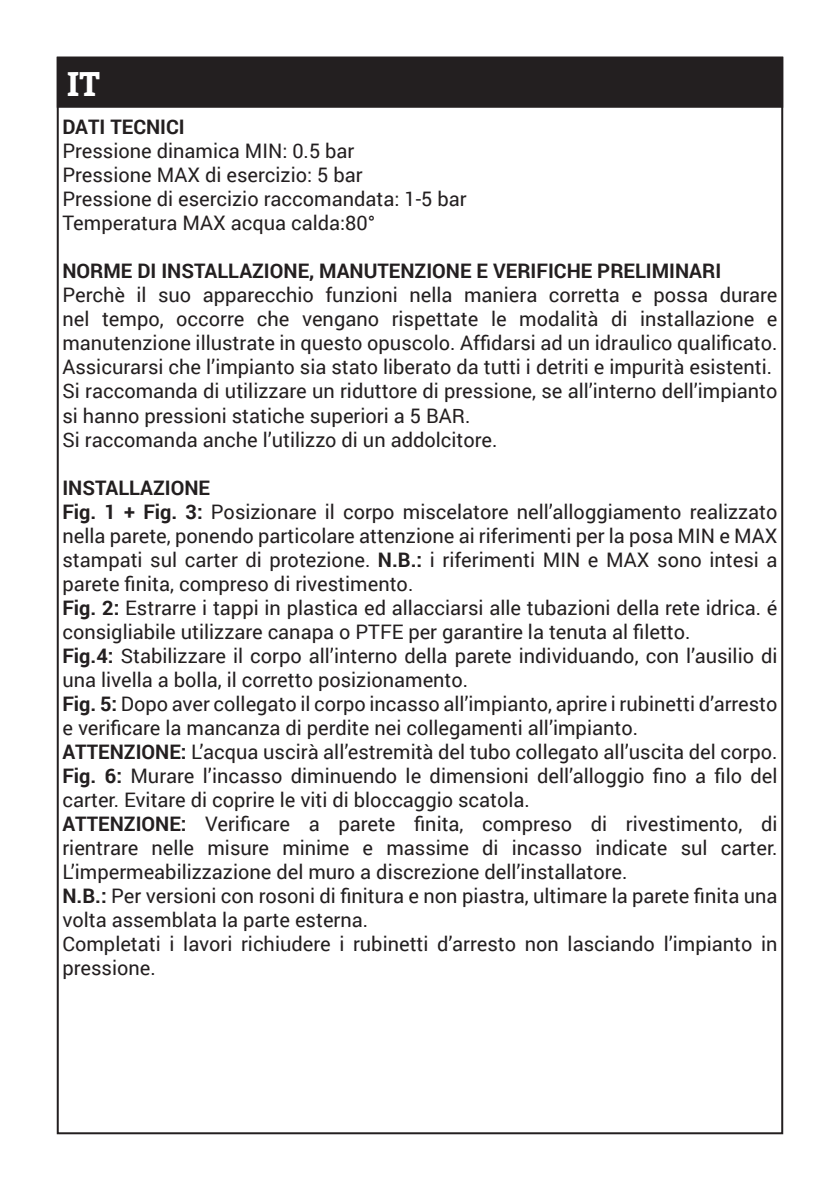
<style>
.page{position:relative;width:840px;height:1191px;background:#fff}
.page>*{position:absolute;margin:0;border:0;box-sizing:border-box;transform-origin:0 0}
.t1{font:700 34px "Bitter";color:#fff}
.t2{font:20px/24px "Roboto";color:#231f20}
.t3{font:700 20px "Roboto";color:#231f20}
.s1{font-weight:700}
</style>
<div class="page">
<div style="left:58px;top:58px;width:723px;height:49px;background:#231f20"></div>
<div style="left:57px;top:57px;width:725px;height:51px;border:2px solid #231f20"></div>
<p class="t1" style="left:67px;top:63px;width:35px">IT</p>
<p class="t3" style="left:62px;top:113px;width:124px">DATI TECNICI</p>
<p class="t2" style="left:62px;top:138px;width:293px">Pressione dinamica MIN: 0.5 bar</p>
<p class="t2" style="left:62px;top:162px;width:301px">Pressione MAX di esercizio: 5 bar</p>
<p class="t2" style="left:62px;top:186px;width:405px">Pressione di esercizio raccomandata: 1-5 bar</p>
<p class="t2" style="left:62px;top:210px;width:314px">Temperatura MAX acqua calda:80°</p>
<p class="t3" style="left:62px;top:257px;width:660px">NORME DI INSTALLAZIONE, MANUTENZIONE E VERIFICHE PRELIMINARI</p>
<p class="t2" style="left:62px;top:282px;width:716px;text-align:justify">Perchè il suo apparecchio funzioni nella maniera corretta e possa durare nel tempo, occorre che vengano rispettate le modalità di installazione e manutenzione illustrate in questo opuscolo. Affidarsi ad un idraulico qualificato.<br>Assicurarsi che l’impianto sia stato liberato da tutti i detriti e impurità esistenti.</p>
<p class="t2" style="left:62px;top:378px;width:716px">Si raccomanda di utilizzare un riduttore di pressione, se all’interno dell’impianto si hanno pressioni statiche superiori a 5 BAR.</p>
<p class="t2" style="left:62px;top:426px;width:436px">Si raccomanda anche l’utilizzo di un addolcitore.</p>
<p class="t3" style="left:62px;top:473px;width:149px">INSTALLAZIONE</p>
<p class="t2" style="left:62px;top:498px;width:716px;text-align:justify"><span class="s1">Fig. 1 + Fig. 3:</span> Posizionare il corpo miscelatore nell’alloggiamento realizzato nella parete, ponendo particolare attenzione ai riferimenti per la posa MIN e MAX stampati sul carter di protezione. <span class="s1">N.B.:</span> i riferimenti MIN e MAX sono intesi a parete finita, compreso di rivestimento.</p>
<p class="t2" style="left:62px;top:594px;width:716px"><span class="s1">Fig. 2:</span> Estrarre i tappi in plastica ed allacciarsi alle tubazioni della rete idrica. é consigliabile utilizzare canapa o PTFE per garantire la tenuta al filetto.</p>
<p class="t2" style="left:62px;top:642px;width:716px"><span class="s1">Fig.4:</span> Stabilizzare il corpo all’interno della parete individuando, con l’ausilio di una livella a bolla, il corretto posizionamento.</p>
<p class="t2" style="left:62px;top:690px;width:716px"><span class="s1">Fig. 5:</span> Dopo aver collegato il corpo incasso all’impianto, aprire i rubinetti d’arresto e verificare la mancanza di perdite nei collegamenti all’impianto.</p>
<p class="t2" style="left:62px;top:738px;width:716px"><span class="s1">ATTENZIONE:</span> L’acqua uscirà all’estremità del tubo collegato all’uscita del corpo.</p>
<p class="t2" style="left:62px;top:762px;width:716px"><span class="s1">Fig. 6:</span> Murare l’incasso diminuendo le dimensioni dell’alloggio fino a filo del carter. Evitare di coprire le viti di bloccaggio scatola.</p>
<p class="t2" style="left:62px;top:810px;width:716px;text-align:justify"><span class="s1">ATTENZIONE:</span> Verificare a parete finita, compreso di rivestimento, di rientrare nelle misure minime e massime di incasso indicate sul carter.<br>L’impermeabilizzazione del muro a discrezione dell’installatore.</p>
<p class="t2" style="left:62px;top:882px;width:716px"><span class="s1">N.B.:</span> Per versioni con rosoni di finitura e non piastra, ultimare la parete finita una volta assemblata la parte esterna.</p>
<p class="t2" style="left:62px;top:930px;width:716px">Completati i lavori richiudere i rubinetti d’arresto non lasciando l’impianto in pressione.</p>
</div>
